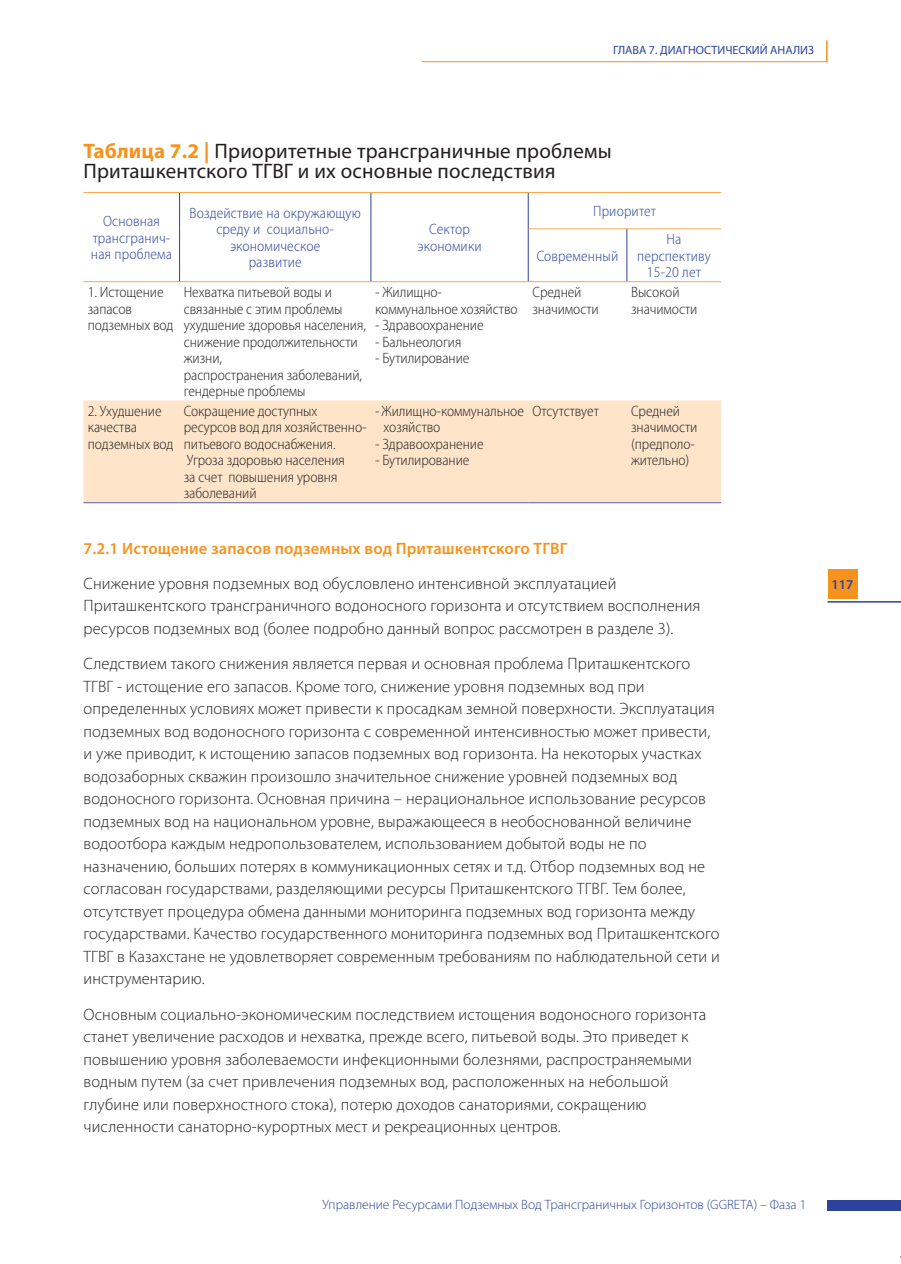
<style>
.page{position:relative;width:901px;height:1264px;background:#fff}
.page>*{position:absolute;margin:0;border:0;box-sizing:border-box;transform-origin:0 0}
.t1{font:21px/19.5px "Myriad Pro";letter-spacing:.01em;color:#231f20}
.t2{font:300 16.5px/22.5px "Myriad Pro";letter-spacing:.01em;color:#231f20}
.t3{font:600 16.5px "Myriad Pro";letter-spacing:.01em;color:#f7931d}
.t4{font:300 semi-condensed 15px/16.5px "Myriad Pro";letter-spacing:-.005em;color:#231f20}
.t5{font:300 semi-condensed 15px/16.5px "Myriad Pro";letter-spacing:.01em;color:#2b439b;text-align:center}
.t6{font:300 13.5px "Myriad Pro";color:#2b439b}
.t7{font:600 13.5px "Myriad Pro";color:#2b439b}
.t8{font:12px "Myriad Pro";color:#2b439b}
.s1{font-weight:700;color:#f7931d}
</style>
<div class="page">
<div style="left:828px;top:1200px;width:73px;height:10px;background:#2b439b"></div>
<hr style="left:826px;top:40px;width:2px;height:22px;background:#f7931d">
<hr style="left:422px;top:61px;width:406px;height:1px;background:#f7931d">
<hr style="left:828px;top:601px;width:73px;height:1px;background:#2b439b">
<div style="left:828px;top:569px;width:29px;height:30px;background:#f7931d"></div>
<div style="left:83px;top:400px;width:638px;height:102px;background:#fee5ca"></div>
<hr style="left:179px;top:193px;width:1px;height:36px;background:#2b439b">
<hr style="left:371px;top:193px;width:1px;height:36px;background:#2b439b">
<hr style="left:528px;top:193px;width:1px;height:36px;background:#2b439b">
<hr style="left:179px;top:229px;width:1px;height:52px;background:#2b439b">
<hr style="left:371px;top:229px;width:1px;height:52px;background:#2b439b">
<hr style="left:528px;top:229px;width:1px;height:52px;background:#2b439b">
<hr style="left:627px;top:229px;width:1px;height:52px;background:#2b439b">
<hr style="left:528px;top:229px;width:99px;height:1px;background:#f9a64a">
<hr style="left:627px;top:229px;width:94px;height:1px;background:#f9a64a">
<hr style="left:83px;top:192px;width:97px;height:1px;background:#f9a64a">
<hr style="left:180px;top:192px;width:191px;height:1px;background:#f9a64a">
<hr style="left:371px;top:192px;width:157px;height:1px;background:#f9a64a">
<hr style="left:528px;top:192px;width:99px;height:1px;background:#f9a64a">
<hr style="left:627px;top:192px;width:94px;height:1px;background:#f9a64a">
<hr style="left:83px;top:281px;width:97px;height:1px;background:#f9a64a">
<hr style="left:180px;top:281px;width:191px;height:1px;background:#f9a64a">
<hr style="left:371px;top:281px;width:157px;height:1px;background:#f9a64a">
<hr style="left:528px;top:281px;width:99px;height:1px;background:#f9a64a">
<hr style="left:627px;top:281px;width:94px;height:1px;background:#f9a64a">
<hr style="left:83px;top:502px;width:97px;height:1px;background:#535da9">
<hr style="left:180px;top:502px;width:191px;height:1px;background:#535da9">
<hr style="left:371px;top:502px;width:157px;height:1px;background:#535da9">
<hr style="left:528px;top:502px;width:99px;height:1px;background:#535da9">
<hr style="left:627px;top:502px;width:94px;height:1px;background:#535da9">
<p class="t8" style="left:613px;top:43px;width:202px">ГЛАВА 7. ДИАГНОСТИЧЕСКИЙ АНАЛИЗ</p>
<p class="t1" style="left:83px;top:142px;width:530px"><span class="s1">Таблица 7.2 |</span> Приоритетные трансграничные проблемы<br>Приташкентского ТГВГ и их основные последствия</p>
<p class="t5" style="left:91px;top:213px;width:83px">Основная трансгранич&shy;ная проблема</p>
<p class="t5" style="left:190px;top:205px;width:173px">Воздействие на окружающую среду и социально&shy;экономическое<br>развитие</p>
<p class="t5" style="left:593px;top:203px;width:64px">Приоритет</p>
<p class="t5" style="left:537px;top:248px;width:83px">Современный</p>
<p class="t5" style="left:418px;top:221px;width:66px">Сектор экономики</p>
<p class="t5" style="left:637px;top:231px;width:75px">На перспективу<br>15-20 лет</p>
<p class="t4" style="left:88px;top:284px;width:87px">1. Истощение запасов подземных вод</p>
<p class="t4" style="left:184px;top:284px;width:184px">Нехватка питьевой воды и связанные с этим проблемы ухудшение здоровья населения, снижение продолжительности жизни,<br>распространения заболеваний, гендерные проблемы</p>
<p class="t4" style="left:375px;top:284px;width:144px">- Жилищно&shy;коммунальное хозяйство</p>
<p class="t4" style="left:375px;top:317px;width:110px">- Здравоохранение</p>
<p class="t4" style="left:375px;top:334px;width:88px">- Бальнеология</p>
<p class="t4" style="left:375px;top:350px;width:96px">- Бутилирование</p>
<p class="t4" style="left:88px;top:403px;width:87px">2. Ухудшение качества подземных вод</p>
<p class="t4" style="left:184px;top:403px;width:184px">Сокращение доступных ресурсов вод для хозяйственно&shy;питьевого водоснабжения.<br>Угроза здоровью населения<br>за счет повышения уровня заболеваний</p>
<p class="t4" style="left:384px;top:403px;width:142px;text-indent:-9px">- Жилищно-коммунальное хозяйство</p>
<p class="t4" style="left:375px;top:436px;width:110px">- Здравоохранение</p>
<p class="t4" style="left:375px;top:452px;width:96px">- Бутилирование</p>
<p class="t4" style="left:532px;top:284px;width:68px">Средней значимости</p>
<p class="t4" style="left:631px;top:284px;width:68px">Высокой значимости</p>
<p class="t4" style="left:532px;top:403px;width:68px">Отсутствует</p>
<p class="t4" style="left:631px;top:403px;width:68px">Средней значимости (предполо&shy;жительно)</p>
<p class="t3" style="left:83px;top:539px;width:486px">7.2.1 Истощение запасов подземных вод Приташкентского ТГВГ</p>
<p class="t2" style="left:83px;top:572px;width:618px">Снижение уровня подземных вод обусловлено интенсивной эксплуатацией<br>Приташкентского трансграничного водоносного горизонта и отсутствием восполнения ресурсов подземных вод (более подробно данный вопрос рассмотрен в разделе 3).</p>
<p class="t2" style="left:83px;top:652px;width:638px">Следствием такого снижения является первая и основная проблема Приташкентского ТГВГ - истощение его запасов. Кроме того, снижение уровня подземных вод при определенных условиях может привести к просадкам земной поверхности. Эксплуатация подземных вод водоносного горизонта с современной интенсивностью может привести, и уже приводит, к истощению запасов подземных вод горизонта. На некоторых участках водозаборных скважин произошло значительное снижение уровней подземных вод водоносного горизонта. Основная причина – нерациональное использование ресурсов подземных вод на национальном уровне, выражающееся в необоснованной величине водоотбора каждым недропользователем, использованием добытой воды не по назначению, больших потерях в коммуникационных сетях и т.д. Отбор подземных вод не согласован государствами, разделяющими ресурсы Приташкентского ТГВГ. Тем более, отсутствует процедура обмена данными мониторинга подземных вод горизонта между государствами. Качество государственного мониторинга подземных вод Приташкентского ТГВГ в Казахстане не удовлетворяет современным требованиям по наблюдательной сети и инструментарию.</p>
<p class="t2" style="left:83px;top:1002px;width:624px">Основным социально-экономическим последствием истощения водоносного горизонта станет увеличение расходов и нехватка, прежде всего, питьевой воды. Это приведет к повышению уровня заболеваемости инфекционными болезнями, распространяемыми водным путем (за счет привлечения подземных вод, расположенных на небольшой глубине или поверхностного стока), потерю доходов санаториями, сокращению численности санаторно-курортных мест и рекреационных центров.</p>
<p class="t6" style="left:322px;top:1196px;width:485px">Управление Ресурсами Подземных Вод Трансграничных Горизонтов (GGRETA) – Фаза 1</p>
<p class="t7" style="left:832px;top:577px;width:23px">117</p>
</div>
